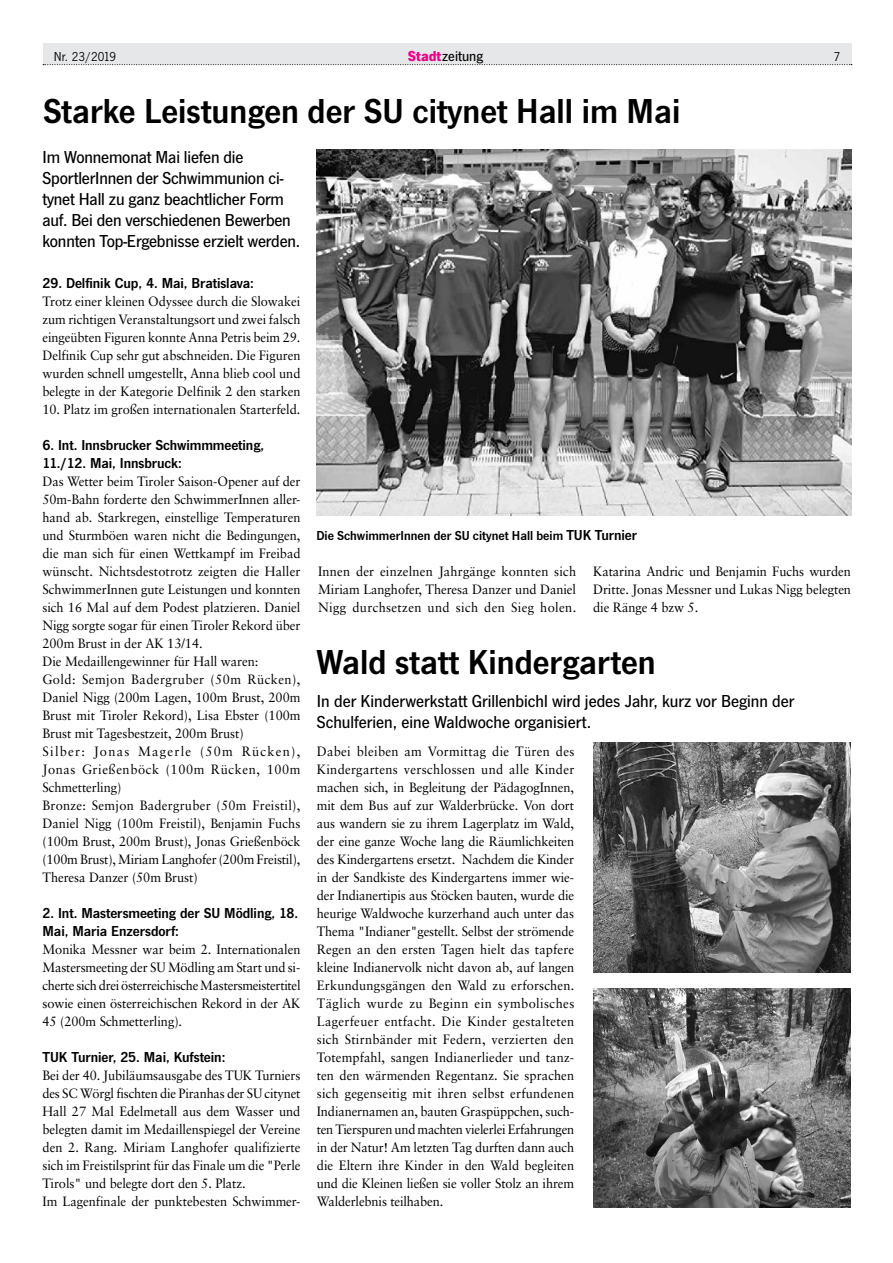
<style>
.page{position:relative;width:893px;height:1263px;background:#fff}
.page>*{position:absolute;margin:0;border:0;box-sizing:border-box;transform-origin:0 0}
.t1{font:600 36px "News Got T";color:#000}
.t2{font:500 18px/21px "News Got T";letter-spacing:-.01em;color:#000}
.t3{font:600 15px/18px "News Got T";letter-spacing:-.005em;color:#000}
.t4{font:500 15px "News Got T";color:#000}
.t5{font:13.5px/18px "Sabon";letter-spacing:-.005em;color:#000;text-align:justify;scale:.95 1}
.t6{font:600 13.5px "News Got T";color:#000}
.t7{font:13.5px "News Got T";color:#000}
.s1{font-weight:700;color:#ec008c}
.s2{font-size:15px}
</style>
<div class="page">
<div style="left:43px;top:43px;width:808px;height:22px;background:#e6e7e8"></div>
<svg style="left:43px;top:64px;width:809px;height:1px"></svg>
<img style="left:317px;top:149px;width:534px;height:367px">
<img style="left:594px;top:742px;width:257px;height:231px">
<img style="left:594px;top:988px;width:256px;height:220px">
<p class="t7" style="left:54px;top:49px;width:64px">Nr. 23/2019</p>
<p class="t4" style="left:408px;top:48px;width:77px"><span class="s1">Stadt</span>zeitung</p>
<p class="t7" style="left:834px;top:49px;width:8px">7</p>
<h1 class="t1" style="left:43px;top:90px;width:639px">Starke Leistungen der SU citynet Hall im Mai</h1>
<h2 class="t2" style="left:43px;top:146px;width:259px">Im Wonnemonat Mai liefen die SportlerInnen der Schwimmunion ci&shy;tynet Hall zu ganz beachtlicher Form auf. Bei den verschiedenen Bewerben konnten Top-Ergebnisse erzielt werden.</h2>
<p class="t3" style="left:43px;top:274px;width:213px">29. Delfinik Cup, 4. Mai, Bratislava:</p>
<p class="t5" style="left:43px;top:292px;width:273px">Trotz einer kleinen Odyssee durch die Slowakei zum richtigen Veranstaltungsort und zwei falsch eingeübten Figuren konnte Anna Petris beim 29.<br>Delfinik Cup sehr gut abschneiden. Die Figuren wurden schnell umgestellt, Anna blieb cool und belegte in der Kategorie Delfinik 2 den starken</p>
<p class="t5" style="left:43px;top:400px;width:273px">10. Platz im großen internationalen Starterfeld.</p>
<p class="t3" style="left:43px;top:436px;width:223px">6. Int. Innsbrucker Schwimmmeeting,<br>11./12. Mai, Innsbruck:</p>
<p class="t5" style="left:43px;top:472px;width:273px;text-align:left">Das Wetter beim Tiroler Saison-Opener auf der 50m-Bahn forderte den SchwimmerInnen aller&shy;hand ab. Starkregen, einstellige Temperaturen und Sturmböen waren nicht die Bedingungen, die man sich für einen Wettkampf im Freibad wünscht. Nichtsdestotrotz zeigten die Haller SchwimmerInnen gute Leistungen und konnten sich 16 Mal auf dem Podest platzieren. Daniel Nigg sorgte sogar für einen Tiroler Rekord über 200m Brust in der AK 13/14.<br>Die Medaillengewinner für Hall waren:<br>Gold: Semjon Badergruber (50m Rücken), Daniel Nigg (200m Lagen, 100m Brust, 200m Brust mit Tiroler Rekord), Lisa Ebster (100m Brust mit Tagesbestzeit, 200m Brust)<br>Silber: Jonas Magerle (50m Rücken), Jonas Grießenböck (100m Rücken, 100m Schmetterling)<br>Bronze: Semjon Badergruber (50m Freistil), Daniel Nigg (100m Freistil), Benjamin Fuchs (100m Brust, 200m Brust), Jonas Grießenböck (100m Brust), Miriam Langhofer (200m Freistil), Theresa Danzer (50m Brust)</p>
<p class="t3" style="left:43px;top:904px;width:257px">2. Int. Mastersmeeting der SU Mödling, 18.<br>Mai, Maria Enzersdorf:</p>
<p class="t5" style="left:43px;top:940px;width:273px">Monika Messner war beim 2. Internationalen Mastersmeeting der SU Mödling am Start und si&shy;cherte sich drei österreichische Mastersmeistertitel sowie einen österreichischen Rekord in der AK 45 (200m Schmetterling).</p>
<p class="t3" style="left:43px;top:1048px;width:184px">TUK Turnier, 25. Mai, Kufstein:</p>
<p class="t5" style="left:43px;top:1066px;width:273px;text-align:left">Bei der 40. Jubiläumsausgabe des TUK Turniers des SC Wörgl fischten die Piranhas der SU citynet Hall 27 Mal Edelmetall aus dem Wasser und belegten damit im Medaillenspiegel der Vereine den 2. Rang. Miriam Langhofer qualifizierte sich im Freistilsprint für das Finale um die "Perle Tirols" und belegte dort den 5. Platz.<br>Im Lagenfinale der punktebesten Schwimmer-</p>
<p class="t6" style="left:316px;top:528px;width:322px">Die SchwimmerInnen der SU citynet Hall beim <span class="s2">TUK Turnier</span></p>
<p class="t5" style="left:318px;top:562px;width:273px">Innen der einzelnen Jahrgänge konnten sich Miriam Langhofer, Theresa Danzer und Daniel Nigg durchsetzen und sich den Sieg holen.</p>
<p class="t5" style="left:593px;top:562px;width:273px">Katarina Andric und Benjamin Fuchs wurden Dritte. Jonas Messner und Lukas Nigg belegten die Ränge 4 bzw 5.</p>
<h1 class="t1" style="left:316px;top:641px;width:341px">Wald statt Kindergarten</h1>
<h2 class="t2" style="left:317px;top:690px;width:479px">In der Kinderwerkstatt Grillenbichl wird jedes Jahr, kurz vor Beginn der<br>Schulferien, eine Waldwoche organisiert.</h2>
<p class="t5" style="left:317px;top:742px;width:273px">Dabei bleiben am Vormittag die Türen des Kindergartens verschlossen und alle Kinder machen sich, in Begleitung der PädagogInnen, mit dem Bus auf zur Walderbrücke. Von dort aus wandern sie zu ihrem Lagerplatz im Wald, der eine ganze Woche lang die Räumlichkeiten des Kindergartens ersetzt. Nachdem die Kinder in der Sandkiste des Kindergartens immer wie&shy;der Indianertipis aus Stöcken bauten, wurde die heurige Waldwoche kurzerhand auch unter das Thema "Indianer"gestellt. Selbst der strömende Regen an den ersten Tagen hielt das tapfere kleine Indianervolk nicht davon ab, auf langen Erkundungsgängen den Wald zu erforschen.<br>Täglich wurde zu Beginn ein symbolisches Lagerfeuer entfacht. Die Kinder gestalteten sich Stirnbänder mit Federn, verzierten den Totempfahl, sangen Indianerlieder und tanz&shy;ten den wärmenden Regentanz. Sie sprachen sich gegenseitig mit ihren selbst erfundenen Indianernamen an, bauten Graspüppchen, such&shy;ten Tierspuren und machten vielerlei Erfahrungen in der Natur! Am letzten Tag durften dann auch die Eltern ihre Kinder in den Wald begleiten und die Kleinen ließen sie voller Stolz an ihrem Walderlebnis teilhaben.</p>
</div>
